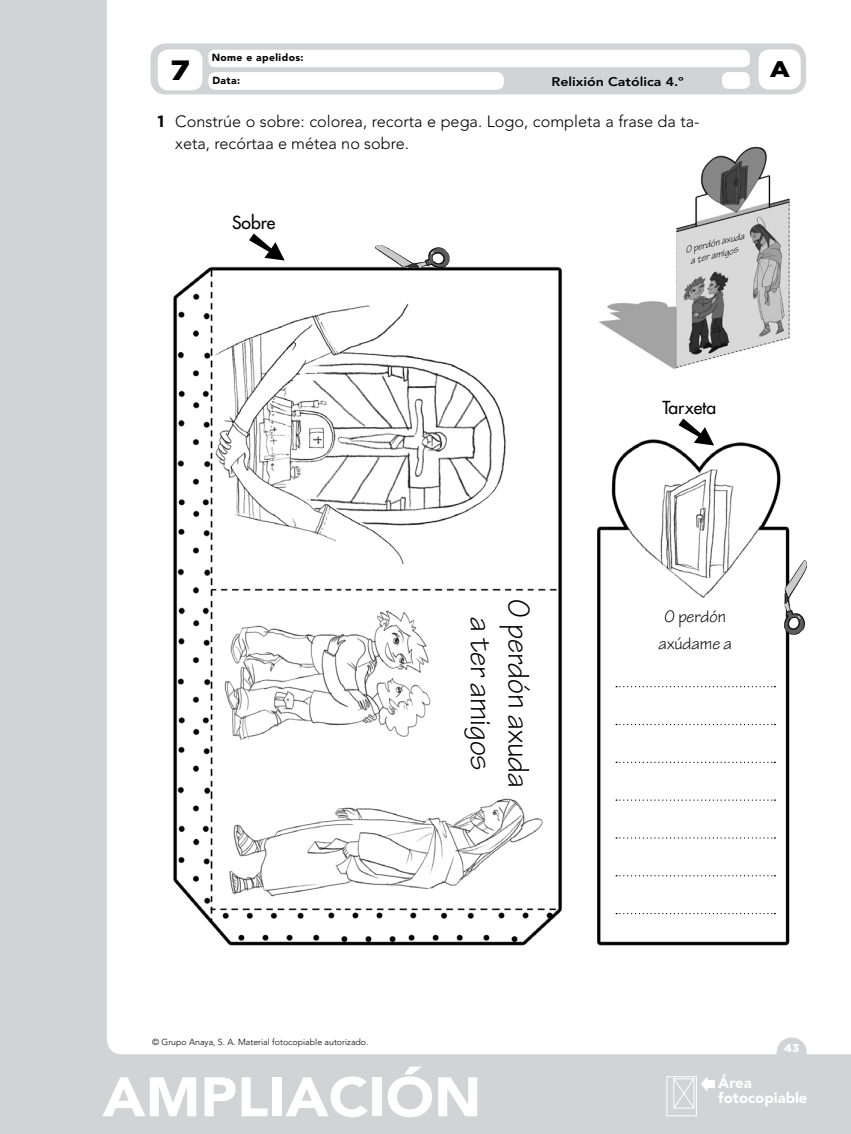
<style>
.page{position:relative;width:851px;height:1134px;background:#fff}
.page>*{position:absolute;margin:0;border:0;box-sizing:border-box;transform-origin:0 0}
.t1{font:900 55px "Avenir LT Std";color:#fff;scale:1.06 1}
.imagen_25{font:31.25px "Tekton Pro";color:#000}
.t2{font:900 27.88px "Gotham";color:#000;scale:1.13 1}
.t3{font:900 22.5px "Gotham";color:#000;scale:1.13 1}
.P02_Texto{font:17.5px "Tekton Pro";color:#000}
.P04_Actividades_Salv{font:500 17.5px "Futura Std";color:#000}
.t4{font:300 16.25px/21.2px "Avenir LT Std";color:#000}
.t5{font:900 14.88px/14.9px "Avenir LT Std";color:#fff}
.t6{font:800 12.5px "Avenir LT Std";color:#000;scale:1.13 1}
.nuclTextoNo{font:900 11.25px "Gotham";color:#fff}
.t7{font:900 10.25px "Avenir LT Std";letter-spacing:.04em;color:#000}
.imagen_25-2{font:italic 10px "Tekton Pro";color:#000}
.nuclTextoNo-2{font:300 8.75px "Avenir LT Std";color:#000}
.s1{font-family:"Gotham";font-weight:700}
</style>
<div class="page">
<div style="left:0;top:0;width:850px;height:1134px;background:#d1d3d4"></div>
<div style="left:107px;top:0;width:743px;height:1054px;background:#fff"></div>
<div style="left:776px;top:1037px;width:30px;height:30px;background:#d1d3d4;border-radius:50%"></div>
<div style="left:150px;top:43px;width:655px;height:51px;background:#d1d3d4;border-radius:15px"></div>
<div style="left:158px;top:49px;width:44px;height:41px;background:#fff;border-radius:11px"></div>
<div style="left:722px;top:72px;width:27px;height:17px;background:#fff;border-radius:6px"></div>
<div style="left:758px;top:49px;width:42px;height:41px;background:#fff;border-radius:11px"></div>
<div style="left:208px;top:72px;width:296px;height:18px;background:#fff;border-radius:7px"></div>
<div style="left:208px;top:50px;width:541px;height:17px;background:#fff;border-radius:6px"></div>
<img style="left:592px;top:219px;width:228px;height:780px">
<img style="left:598px;top:140px;width:209px;height:235px">
<svg style="left:616px;top:686px;width:159px;height:1px"></svg>
<svg style="left:616px;top:724px;width:159px;height:1px"></svg>
<svg style="left:616px;top:762px;width:159px;height:1px"></svg>
<svg style="left:616px;top:799px;width:159px;height:2px"></svg>
<svg style="left:616px;top:837px;width:159px;height:1px"></svg>
<svg style="left:616px;top:875px;width:159px;height:1px"></svg>
<svg style="left:616px;top:913px;width:159px;height:1px"></svg>
<img style="left:783px;top:560px;width:23px;height:75px">
<img style="left:158px;top:219px;width:415px;height:780px">
<img style="left:375px;top:245px;width:74px;height:23px">
<div style="left:666px;top:1076px;width:30px;height:40px;border:1px solid #fff"></div>
<svg style="left:672px;top:1076px;width:35px;height:33px"></svg>
<div style="left:706px;top:1081px;width:8px;height:7px;background:#fff"></div>
<svg style="left:249px;top:233px;width:35px;height:28px"></svg>
<svg style="left:678px;top:418px;width:36px;height:27px"></svg>
<p class="t2" style="left:170px;top:51px;width:19px">7</p>
<p class="t7" style="left:212px;top:51px;width:93px">Nome e apelidos:</p>
<p class="t7" style="left:212px;top:74px;width:29px">Data:</p>
<p class="t6" style="left:551px;top:74px;width:119px">Relixión Católica 4.º</p>
<p class="t4" style="left:175px;top:111px;width:525px;text-indent:-18px"><span class="s1">1</span> Constrúe o sobre: colorea, recorta e pega. Logo, completa a frase da ta&shy;xeta, recórtaa e métea no sobre.</p>
<p class="P04_Actividades_Salv" style="left:232px;top:212px;width:45px">Sobre</p>
<p class="imagen_25-2" style="left:683px;top:244px;width:62px;rotate:-14deg">O perdón axuda</p>
<p class="imagen_25-2" style="left:688px;top:256px;width:51px;rotate:-14deg">a ter amigos</p>
<p class="t3" style="left:769px;top:53px;width:19px">A</p>
<p class="P04_Actividades_Salv" style="left:662px;top:397px;width:55px">Tarxeta</p>
<p class="imagen_25" style="left:499px;top:617px;width:155px;rotate:90deg">a ter amigos</p>
<p class="imagen_25" style="left:536px;top:599px;width:190px;rotate:90deg">O perdón axuda</p>
<p class="P02_Texto" style="left:664px;top:606px;width:63px">O perdón</p>
<p class="P02_Texto" style="left:658px;top:634px;width:75px">axúdame a</p>
<p class="nuclTextoNo-2" style="left:152px;top:1037px;width:218px">© Grupo Anaya, S. A. Material fotocopiable autorizado.</p>
<p class="nuclTextoNo" style="left:784px;top:1040px;width:16px">43</p>
<p class="t1" style="left:102px;top:1064px;width:359px">AMPLIACIÓN</p>
<p class="t5" style="left:718px;top:1075px;width:91px">Área fotocopiable</p>
</div>
